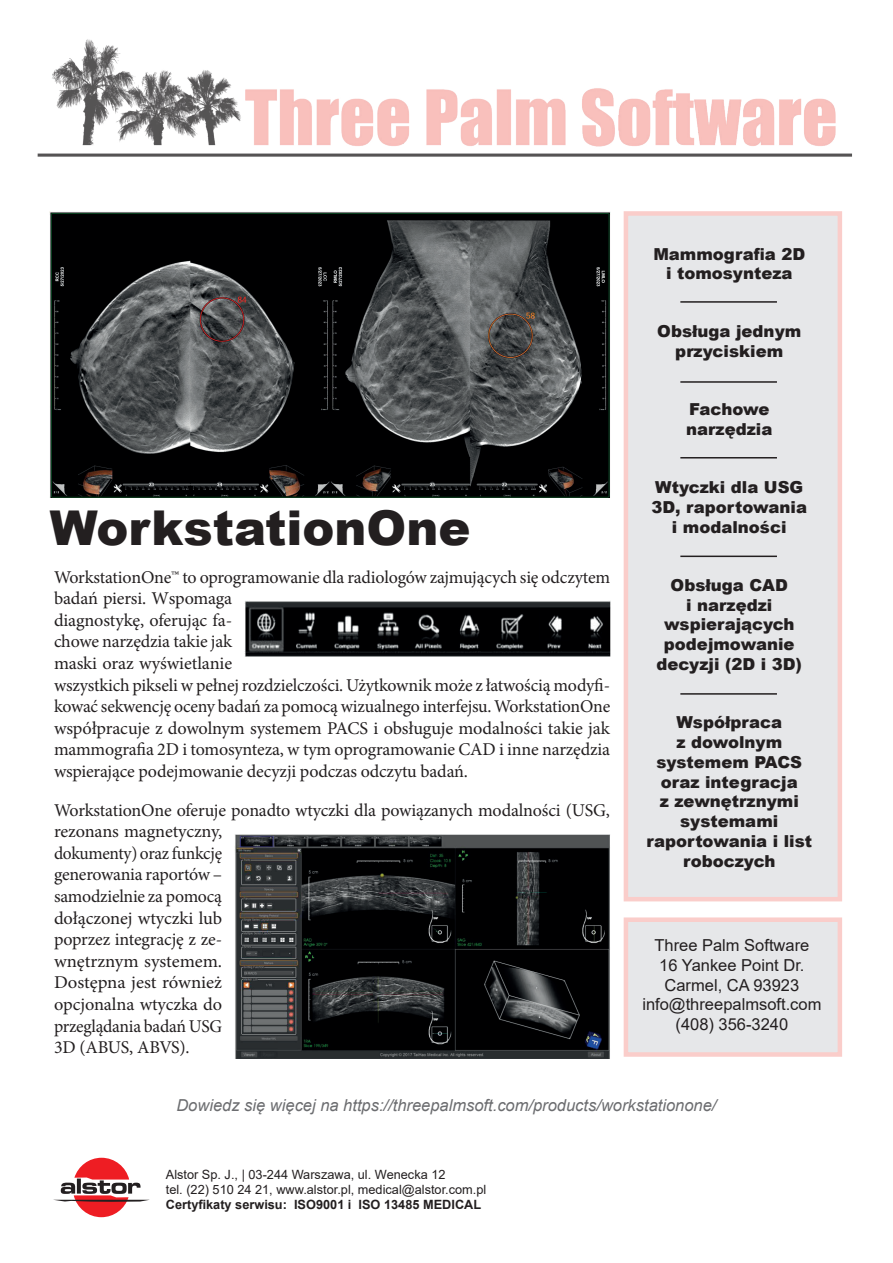
<style>
.page{position:relative;width:893px;height:1263px;background:#fff}
.page>*{position:absolute;margin:0;border:0;box-sizing:border-box;transform-origin:0 0}
.t1{font:900 48px "Arial";color:#231f20}
.t2{font:18px/21.6px "Minion Pro";letter-spacing:-.01em;color:#231f20}
.t3{font:900 16.5px/19.8px "Arial";color:#231f20;text-align:center}
.t4{font:16.5px/19.8px "Arial";color:#231f20;text-align:center}
.t5{font:italic 16.5px "Arial";color:#6c6d70}
.t6{font:12.75px/15.3px "Arial";color:#231f20}
.t7{font:700 12.75px "Arial";color:#231f20}
</style>
<div class="page">
<img style="left:235px;top:835px;width:375px;height:223px">
<img style="left:50px;top:211px;width:561px;height:287px">
<img style="left:245px;top:601px;width:366px;height:55px">
<img style="left:37px;top:39px;width:815px;height:118px">
<div style="left:624px;top:211px;width:218px;height:690px;background:#e6e7e9;border:4px solid #facdca"></div>
<div style="left:624px;top:917px;width:218px;height:140px;background:#e6e7e9;border:4px solid #facdca"></div>
<svg style="left:53px;top:1158px;width:97px;height:59px"></svg>
<hr style="left:680px;top:301px;width:97px;height:2px;background:#231f20">
<hr style="left:680px;top:381px;width:97px;height:2px;background:#231f20">
<hr style="left:680px;top:457px;width:97px;height:1px;background:#231f20">
<hr style="left:680px;top:556px;width:97px;height:1px;background:#231f20">
<hr style="left:680px;top:693px;width:97px;height:2px;background:#231f20">
<p class="t3" style="left:653px;top:243px;width:153px">Mammografia 2D i tomosynteza</p>
<p class="t3" style="left:657px;top:321px;width:145px">Obsługa jednym przyciskiem</p>
<h1 class="t1" style="left:50px;top:493px;width:422px">WorkstationOne</h1>
<p class="t2" style="left:54px;top:566px;width:558px">WorkstationOne™ to oprogramowanie dla radiologów zajmujących się odczytem badań piersi. Wspomaga<br>diagnostykę, oferując fa-<br>chowe narzędzia takie jak<br>maski oraz wyświetlanie<br>wszystkich pikseli w pełnej rozdzielczości. Użytkownik może z łatwością modyfi&shy;kować sekwencję oceny badań za pomocą wizualnego interfejsu. WorkstationOne współpracuje z dowolnym systemem PACS i obsługuje modalności takie jak mammografia 2D i tomosynteza, w tym oprogramowanie CAD i inne narzędzia wspierające podejmowanie decyzji podczas odczytu badań.</p>
<p class="t2" style="left:54px;top:799px;width:558px">WorkstationOne oferuje ponadto wtyczki dla powiązanych modalności (USG, rezonans magnetyczny,<br>dokumenty) oraz funkcję<br>generowania raportów –<br>samodzielnie za pomocą<br>dołączonej wtyczki lub<br>poprzez integrację z ze-<br>wnętrznym systemem.<br>Dostępna jest również<br>opcjonalna wtyczka do<br>przeglądania badań USG<br>3D (ABUS, ABVS).</p>
<p class="t3" style="left:686px;top:399px;width:88px;text-align:left">Fachowe narzędzia</p>
<p class="t3" style="left:651px;top:477px;width:157px">Wtyczki dla USG<br>3D, raportowania i modalności</p>
<p class="t3" style="left:656px;top:574px;width:147px">Obsługa CAD<br>i narzędzi wspierających podejmowanie decyzji (2D i 3D)</p>
<p class="t3" style="left:646px;top:712px;width:167px">Współpraca<br>z dowolnym systemem PACS oraz integracja<br>z zewnętrznymi systemami raportowania i list roboczych</p>
<p class="t4" style="left:642px;top:935px;width:181px">Three Palm Software<br>16 Yankee Point Dr.<br>Carmel, CA 93923 info@threepalmsoft.com (408) 356-3240</p>
<p class="t5" style="left:176px;top:1095px;width:542px">Dowiedz się więcej na https://threepalmsoft.com/products/workstationone/</p>
<p class="t6" style="left:166px;top:1166px;width:322px">Alstor Sp. J., | 03-244 Warszawa, ul. Wenecka 12<br>tel. (22) 510 24 21, www.alstor.pl, medical@alstor.com.pl</p>
<p class="t7" style="left:166px;top:1196px;width:317px">Certyfikaty serwisu: ISO9001 i ISO 13485 MEDICAL</p>
</div>
